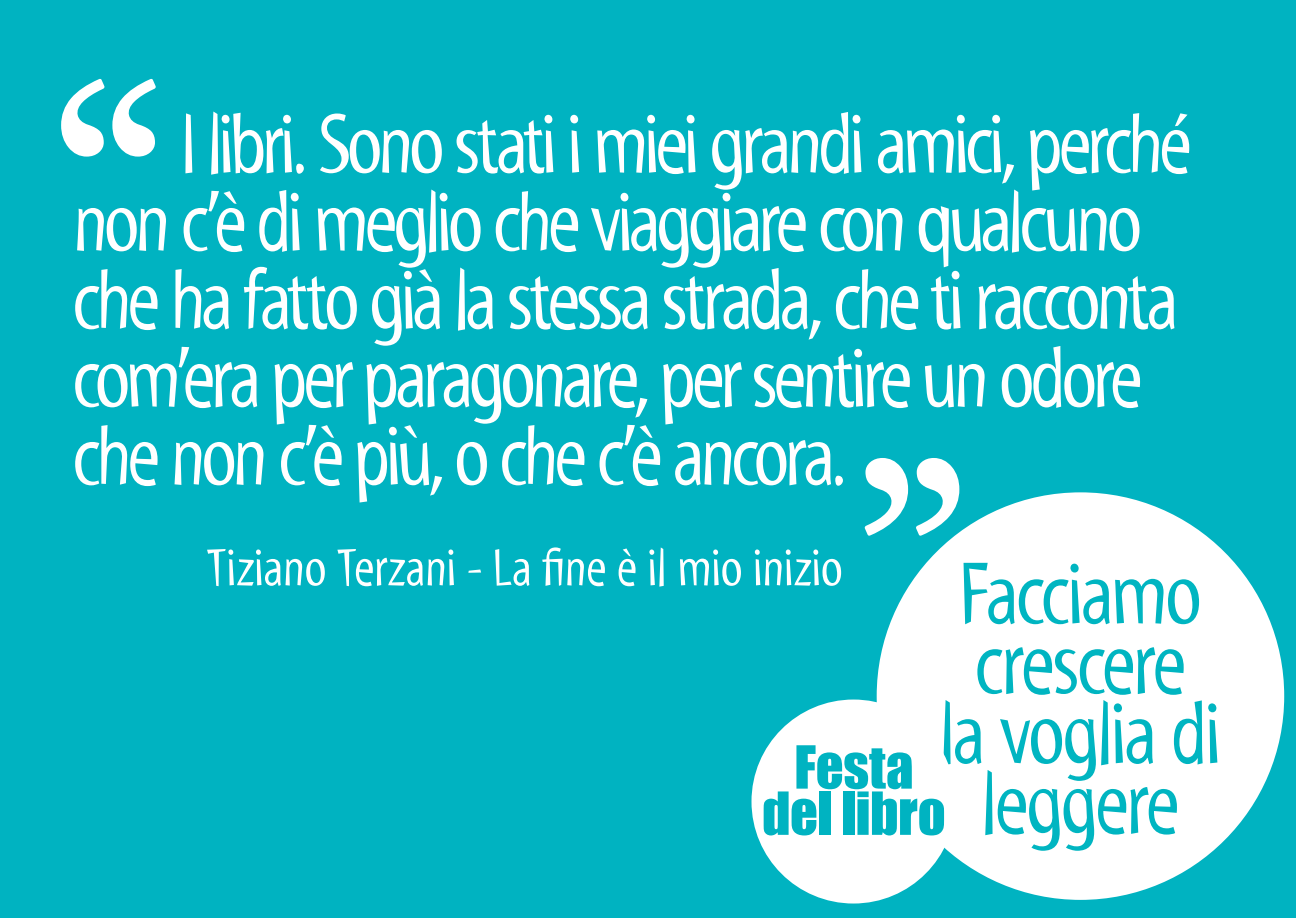
<style>
.page{position:relative;width:1296px;height:918px;background:#00b3c1}
.page>*{position:absolute;margin:0;border:0;box-sizing:border-box;transform-origin:0 0}
.t1{font:300px "Garamond";color:#fff}
.t2{font:90px/69.9px "Myriad Std Tilt";letter-spacing:-.035em;color:#00b5c1;text-align:center}
.t3{font:87px/78px "Myriad Std Tilt";letter-spacing:-.055em;color:#fff}
.t4{font:54.9px/46.2px "Impact";letter-spacing:-.01em;color:#00b3c1;text-align:center}
.t5{font:54px "Myriad Std Tilt";letter-spacing:-.01em;color:#fff}
</style>
<div class="page">
<svg style="left:877px;top:492px;width:407px;height:408px;fill:#fff"></svg>
<svg style="left:752px;top:700px;width:203px;height:204px"></svg>
<h1 class="t1" style="left:45px;top:-2px;width:129px">“</h1>
<p class="t3" style="left:72px;top:107px;width:1121px;text-indent:108px">I libri. Sono stati i miei grandi amici, perché non c’è di meglio che viaggiare con qualcuno che ha fatto già la stessa strada, che ti racconta com’era per paragonare, per sentire un odore che non c’è più, o che c’è ancora.</p>
<h1 class="t1" style="left:849px;top:376px;width:129px">”</h1>
<p class="t5" style="left:206px;top:538px;width:638px">Tiziano Terzani - La fine è il mio inizio</p>
<p class="t2" style="left:939px;top:560px;width:284px">Facciamo crescere<br>la voglia di leggere</p>
<p class="t4" style="left:762px;top:743px;width:185px">Festa del libro</p>
</div>
